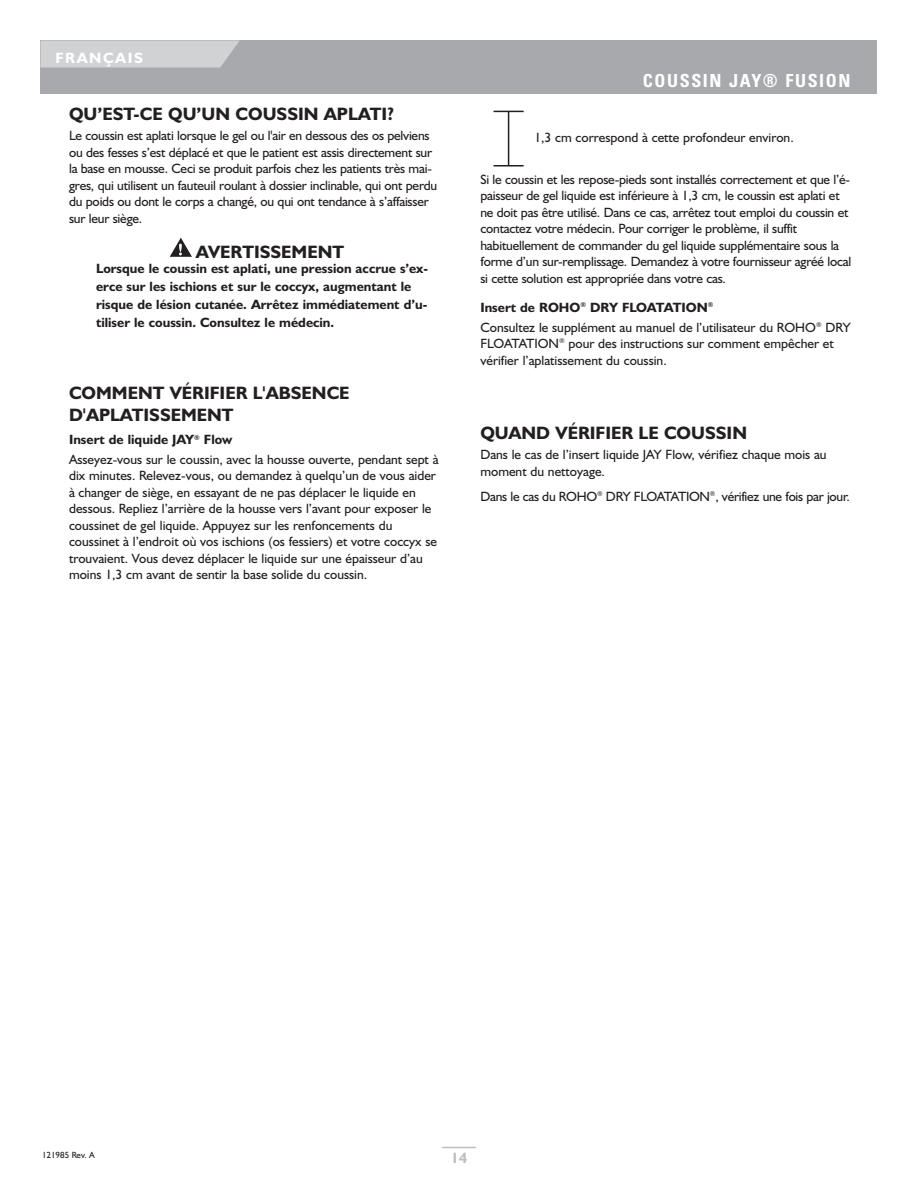
<style>
.page{position:relative;width:918px;height:1188px;background:#fff}
.page>*{position:absolute;margin:0;border:0;box-sizing:border-box;transform-origin:0 0}
.t1{font:700 18px/21.6px "Humanist 521 BT";color:#231f20}
.t2{font:700 condensed 18px "Univers";letter-spacing:.09em;color:#fff}
.t3{font:700 15px "Humanist 521 BT";letter-spacing:.11em;color:#fff}
.t4{font:700 15px "Humanist 521 BT";color:#bcbdc0}
.t5{font:13.5px/16.5px "Humanist 521 BT";letter-spacing:-.015em;color:#231f20}
.t6{font:700 13.5px/18px "Humanist 521 BT";color:#231f20}
.t7{font:9px "Humanist 521 BT";color:#231f20}
.s1{font-weight:700}
</style>
<div class="page">
<div style="left:40px;top:40px;width:838px;height:54px;background:#a8a9ad"></div>
<svg style="left:40px;top:40px;width:200px;height:28px;background:#cdced0"></svg>
<hr style="left:442px;top:1147px;width:34px;height:1px;background:#bcbdc0">
<svg style="left:170px;top:238px;width:22px;height:19px"></svg>
<hr style="left:508px;top:111px;width:1px;height:54px;background:#231f20">
<hr style="left:494px;top:111px;width:30px;height:1px;background:#231f20">
<hr style="left:494px;top:165px;width:30px;height:1px;background:#231f20">
<p class="t3" style="left:56px;top:52px;width:89px">FRANÇAIS</p>
<h1 class="t1" style="left:69px;top:105px;width:327px">QU’EST-CE QU’UN COUSSIN APLATI?</h1>
<p class="t5" style="left:69px;top:129px;width:370px">Le coussin est aplati lorsque le gel ou l'air en dessous des os pelviens ou des fesses s’est déplacé et que le patient est assis directement sur la base en mousse. Ceci se produit parfois chez les patients très mai&shy;gres, qui utilisent un fauteuil roulant à dossier inclinable, qui ont perdu du poids ou dont le corps a changé, ou qui ont tendance à s’affaisser sur leur siège.</p>
<h1 class="t1" style="left:196px;top:243px;width:150px">AVERTISSEMENT</h1>
<p class="t6" style="left:96px;top:260px;width:334px">Lorsque le coussin est aplati, une pression accrue s’ex&shy;erce sur les ischions et sur le coccyx, augmentant le risque de lésion cutanée. Arrêtez immédiatement d’u&shy;tiliser le coussin. Consultez le médecin.</p>
<h1 class="t1" style="left:69px;top:384px;width:282px">COMMENT VÉRIFIER L'ABSENCE<br>D'APLATISSEMENT</h1>
<p class="t5" style="left:69px;top:431px;width:371px;line-height:19.8px"><span class="s1">Insert de liquide JAY</span><sup>®</sup> <span class="s1">Flow<br></span>Asseyez-vous sur le coussin, avec la housse ouverte, pendant sept à</p>
<p class="t5" style="left:69px;top:469px;width:370px">dix minutes. Relevez-vous, ou demandez à quelqu’un de vous aider à changer de siège, en essayant de ne pas déplacer le liquide en dessous. Repliez l’arrière de la housse vers l’avant pour exposer le coussinet de gel liquide. Appuyez sur les renfoncements du coussinet à l’endroit où vos ischions (os fessiers) et votre coccyx se trouvaient. Vous devez déplacer le liquide sur une épaisseur d’au moins 1,3 cm avant de sentir la base solide du coussin.</p>
<h1 class="t2" style="left:643px;top:74px;width:209px">COUSSIN JAY® FUSION</h1>
<p class="t5" style="left:534px;top:131px;width:261px">1,3 cm correspond à cette profondeur environ.</p>
<p class="t5" style="left:480px;top:173px;width:373px">Si le coussin et les repose-pieds sont installés correctement et que l’é&shy;paisseur de gel liquide est inférieure à 1,3 cm, le coussin est aplati et ne doit pas être utilisé. Dans ce cas, arrêtez tout emploi du coussin et contactez votre médecin. Pour corriger le problème, il suffit habituellement de commander du gel liquide supplémentaire sous la forme d’un sur-remplissage. Demandez à votre fournisseur agréé local si cette solution est appropriée dans votre cas.</p>
<p class="t5" style="left:480px;top:299px;width:372px;line-height:19.8px"><span class="s1">Insert de ROHO</span><sup>®</sup> <span class="s1">DRY FLOATATION</span><sup>®<br></sup>Consultez le supplément au manuel de l’utilisateur du ROHO<sup>®</sup> DRY</p>
<p class="t5" style="left:480px;top:337px;width:355px">FLOATATION<sup>®</sup> pour des instructions sur comment empêcher et vérifier l’aplatissement du coussin.</p>
<h1 class="t1" style="left:480px;top:424px;width:268px">QUAND VÉRIFIER LE COUSSIN</h1>
<p class="t5" style="left:480px;top:448px;width:348px">Dans le cas de l’insert liquide JAY Flow, vérifiez chaque mois au moment du nettoyage.</p>
<p class="t5" style="left:480px;top:489px;width:371px">Dans le cas du ROHO<sup>®</sup> DRY FLOATATION<sup>®</sup>, vérifiez une fois par jour.</p>
<p class="t7" style="left:42px;top:1152px;width:54px">121985 Rev. A</p>
<p class="t4" style="left:451px;top:1152px;width:18px">14</p>
</div>
